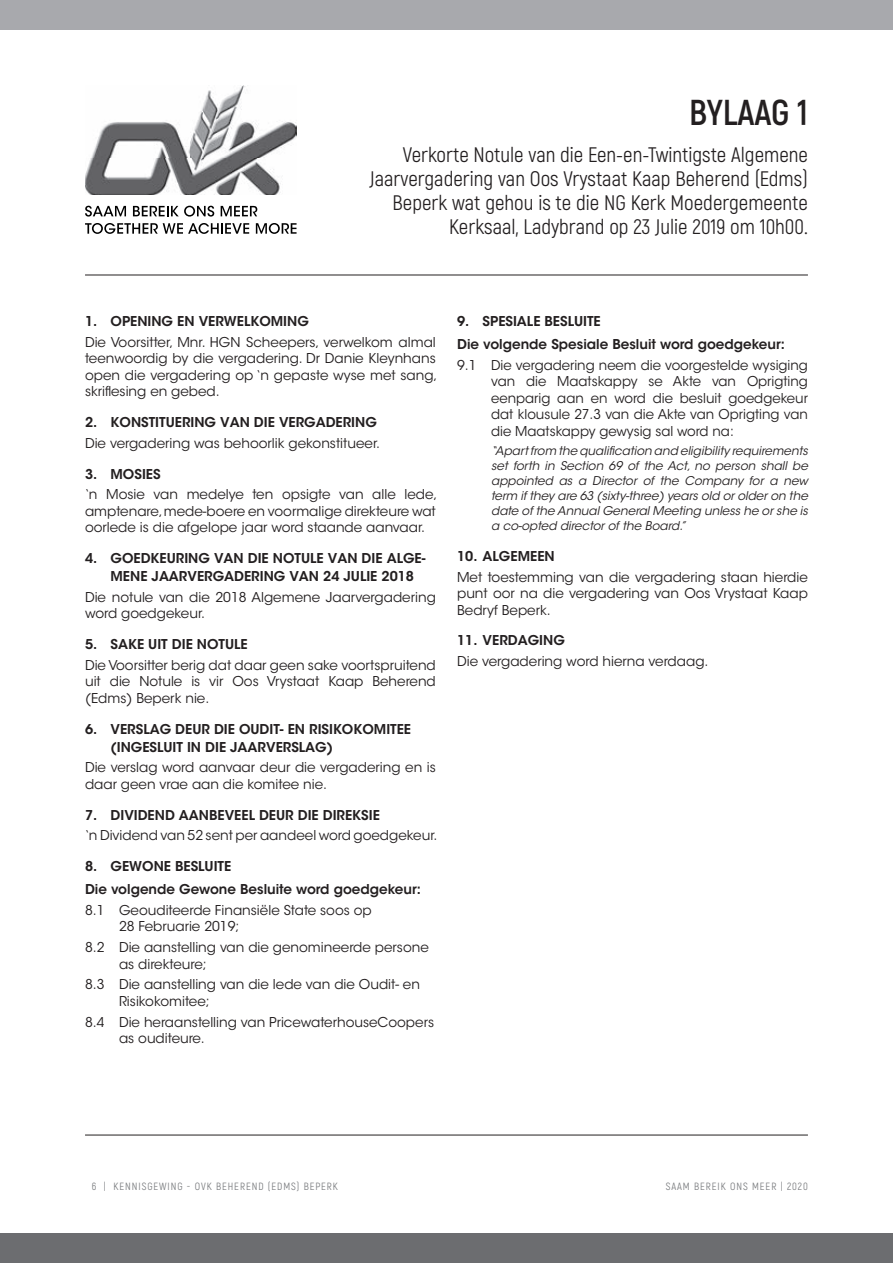
<style>
.page{position:relative;width:893px;height:1263px;background:#fff}
.page>*{position:absolute;margin:0;border:0;box-sizing:border-box;transform-origin:0 0}
.t1{font:700 36px "Akrobat";color:#231f20}
.t2{font:21px/24px "Akrobat";color:#231f20;text-align:right}
.t3{font:13.5px/16.5px "ITC Avant Garde Std";color:#231f20}
.t4{font:600 13.5px/18px "ITC Avant Garde Std";color:#231f20}
.t5{font:italic 12px/15px "ITC Avant Garde Std";color:#231f20;text-align:justify}
.t6{font:10.5px "Akrobat";letter-spacing:.09em;color:#76787b}
</style>
<div class="page">
<div style="left:0;top:0;width:893px;height:30px;background:#a8a9ad"></div>
<div style="left:0;top:1233px;width:893px;height:30px;background:#6c6d70"></div>
<hr style="left:85px;top:275px;width:723px;height:1px;background:#231f20">
<hr style="left:85px;top:1135px;width:723px;height:1px;background:#231f20">
<svg style="left:85px;top:206px;width:41px;height:11px"></svg>
<svg style="left:133px;top:206px;width:81px;height:11px"></svg>
<svg style="left:221px;top:206px;width:36px;height:10px"></svg>
<svg style="left:85px;top:223px;width:164px;height:11px"></svg>
<svg style="left:256px;top:223px;width:41px;height:11px"></svg>
<img style="left:85px;top:85px;width:212px;height:110px">
<h1 class="t1" style="left:689px;top:90px;width:120px">BYLAAG 1</h1>
<h2 class="t2" style="left:369px;top:143px;width:440px">Verkorte Notule van die Een-en-Twintigste Algemene Jaarvergadering van Oos Vrystaat Kaap Beherend (Edms)<br>Beperk wat gehou is te die NG Kerk Moedergemeente Kerksaal, Ladybrand op 23 Julie 2019 om 10h00.</h2>
<p class="t4" style="left:85px;top:312px;width:225px">1. OPENING EN VERWELKOMING</p>
<p class="t3" style="left:85px;top:334px;width:354px">Die Voorsitter, Mnr. HGN Scheepers, verwelkom almal teenwoordig by die vergadering. Dr Danie Kleynhans open die vergadering op ‘n gepaste wyse met sang, skriflesing en gebed.</p>
<p class="t4" style="left:85px;top:413px;width:293px">2. KONSTITUERING VAN DIE VERGADERING</p>
<p class="t3" style="left:85px;top:435px;width:297px">Die vergadering was behoorlik gekonstitueer.</p>
<p class="t4" style="left:85px;top:465px;width:77px">3. MOSIES</p>
<p class="t3" style="left:85px;top:486px;width:354px;text-align:justify">‘n Mosie van medelye ten opsigte van alle lede, amptenare, mede-boere en voormalige direkteure wat oorlede is die afgelope jaar word staande aanvaar.</p>
<p class="t4" style="left:111px;top:549px;width:316px;text-indent:-26px">4. GOEDKEURING VAN DIE NOTULE VAN DIE ALGE-<br>MENE JAARVERGADERING VAN 24 JULIE 2018</p>
<p class="t3" style="left:85px;top:589px;width:352px">Die notule van die 2018 Algemene Jaarvergadering word goedgekeur.</p>
<p class="t4" style="left:85px;top:635px;width:164px">5. SAKE UIT DIE NOTULE</p>
<p class="t3" style="left:85px;top:657px;width:352px;text-align:justify">Die Voorsitter berig dat daar geen sake voortspruitend uit die Notule is vir Oos Vrystaat Kaap Beherend (Edms) Beperk nie.</p>
<p class="t4" style="left:111px;top:720px;width:302px;text-indent:-26px">6. VERSLAG DEUR DIE OUDIT- EN RISIKOKOMITEE (INGESLUIT IN DIE JAARVERSLAG)</p>
<p class="t3" style="left:85px;top:759px;width:352px">Die verslag word aanvaar deur die vergadering en is daar geen vrae aan die komitee nie.</p>
<p class="t4" style="left:85px;top:806px;width:296px">7. DIVIDEND AANBEVEEL DEUR DIE DIREKSIE</p>
<p class="t3" style="left:85px;top:827px;width:354px">‘n Dividend van 52 sent per aandeel word goedgekeur.</p>
<p class="t4" style="left:85px;top:855px;width:337px;line-height:23px">8. GEWONE BESLUITE<br>Die volgende Gewone Besluite word goedgekeur:</p>
<p class="t3" style="left:119px;top:902px;width:254px;text-indent:-34px">8.1 Geouditeerde Finansiële State soos op<br>28 Februarie 2019;</p>
<p class="t3" style="left:119px;top:939px;width:311px;text-indent:-34px">8.2 Die aanstelling van die genomineerde persone as direkteure;</p>
<p class="t3" style="left:119px;top:976px;width:302px;text-indent:-34px">8.3 Die aanstelling van die lede van die Oudit- en<br>Risikokomitee;</p>
<p class="t3" style="left:119px;top:1013px;width:316px;text-indent:-34px">8.4 Die heraanstelling van PricewaterhouseCoopers as ouditeure.</p>
<p class="t4" style="left:457px;top:310px;width:329px;line-height:23px">9. SPESIALE BESLUITE<br>Die volgende Spesiale Besluit word goedgekeur:</p>
<p class="t3" style="left:491px;top:357px;width:318px;text-align:justify;text-indent:-34px">9.1 Die vergadering neem die voorgestelde wysiging van die Maatskappy se Akte van Oprigting eenparig aan en word die besluit goedgekeur dat klousule 27.3 van die Akte van Oprigting van die Maatskappy gewysig sal word na:</p>
<p class="t5" style="left:491px;top:443px;width:318px">“Apart from the qualification and eligibility requirements set forth in Section 69 of the Act, no person shall be appointed as a Director of the Company for a new term if they are 63 (sixty-three) years old or older on the date of the Annual General Meeting unless he or she is a co-opted director of the Board.”</p>
<p class="t4" style="left:457px;top:547px;width:99px">10. ALGEMEEN</p>
<p class="t3" style="left:457px;top:568px;width:352px;text-align:justify">Met toestemming van die vergadering staan hierdie punt oor na die vergadering van Oos Vrystaat Kaap Bedryf Beperk.</p>
<p class="t4" style="left:457px;top:631px;width:109px">11. VERDAGING</p>
<p class="t3" style="left:457px;top:653px;width:253px">Die vergadering word hierna verdaag.</p>
<p class="t6" style="left:92px;top:1180px;width:248px">6 | KENNISGEWING - OVK BEHEREND (EDMS) BEPERK</p>
<p class="t6" style="left:666px;top:1180px;width:144px">SAAM BEREIK ONS MEER | 2020</p>
</div>
